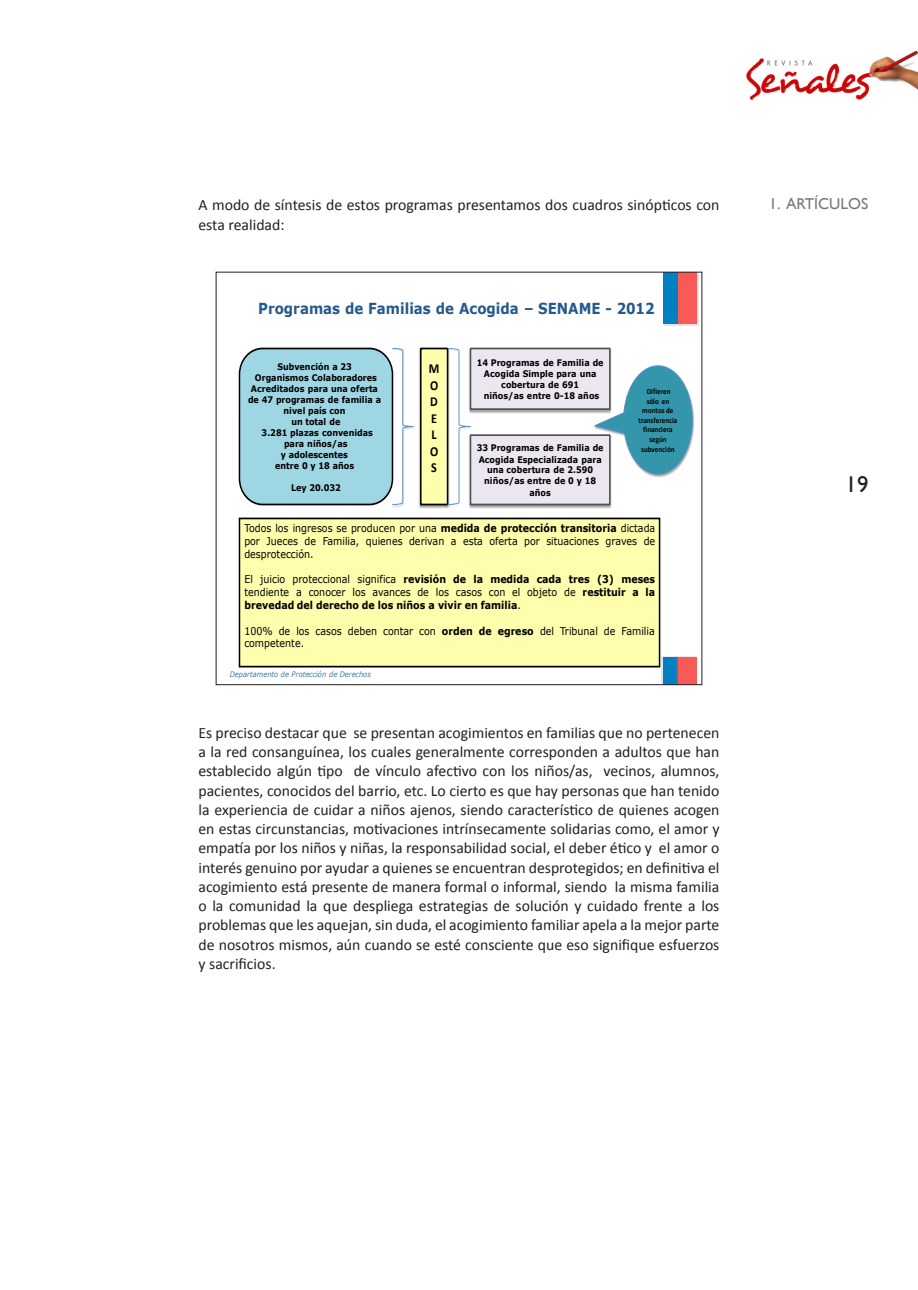
<style>
.page{position:relative;width:918px;height:1290px;background:#fff}
.page>*{position:absolute;margin:0;border:0;box-sizing:border-box;transform-origin:0 0}
.t1{font:22.75px "Gill Sans";color:#231f20}
.t2{font:15.75px/19.2px "Calibri";color:#231f20;text-align:justify}
.t3{font:15.75px "Gill Sans";color:#76787b}
.t4{font:700 15.22px "Verdana";color:#255a8d;scale:.88 1}
.t5{font:700 13.65px/16.4px "Calibri";color:#000;scale:.88 1}
.t6{font:10.67px/13px "Verdana";color:#000;text-align:justify;scale:.88 1}
.t7{font:700 10.67px/12.8px "Verdana";letter-spacing:.005em;color:#000;text-align:justify;scale:.88 1}
.t8{font:700 9.1px/11px "Verdana";letter-spacing:.005em;color:#000;text-align:center;scale:.88 1}
.t9{font:700 8.05px/9.6px "Calibri";color:#000;text-align:center;scale:.88 1}
.t10{font:italic 7.52px "Verdana";color:#3e79a8;scale:.88 1}
.s1{font-weight:700}
.s2{font-weight:400}
</style>
<div class="page">
<img style="left:746px;top:50px;width:172px;height:50px">
<svg style="left:767px;top:60px;width:45px;height:6px"></svg>
<img style="left:664px;top:274px;width:34px;height:52px">
<div style="left:663px;top:272px;width:15px;height:52px;background:#007fc2"></div>
<div style="left:678px;top:272px;width:19px;height:52px;background:#f85b56"></div>
<img style="left:661px;top:656px;width:34px;height:27px">
<div style="left:663px;top:657px;width:15px;height:28px;background:#007fc2"></div>
<div style="left:678px;top:657px;width:19px;height:28px;background:#f85b56"></div>
<div style="left:239px;top:518px;width:420px;height:149px;background:#fefead"></div>
<div style="left:239px;top:518px;width:421px;height:149px;border:2px solid #000"></div>
<img style="left:473px;top:347px;width:139px;height:67px">
<div style="left:470px;top:348px;width:140px;height:61px;background:#ebe6ef"></div>
<div style="left:470px;top:348px;width:140px;height:62px;border:2px solid #515151"></div>
<img style="left:392px;top:505px;width:11px;height:2px">
<svg style="left:238px;top:347px;width:176px;height:158px;background:#a6d3df"></svg>
<img style="left:418px;top:347px;width:30px;height:162px">
<img style="left:419px;top:355px;width:1px;height:125px">
<div style="left:421px;top:348px;width:26px;height:156px;background:#fefead"></div>
<div style="left:420px;top:348px;width:28px;height:157px;border:2px solid #000"></div>
<img style="left:470px;top:501px;width:142px;height:8px">
<div style="left:470px;top:435px;width:140px;height:69px;background:#ebe6ef"></div>
<div style="left:470px;top:434px;width:140px;height:71px;border:2px solid #515151"></div>
<img style="left:445px;top:347px;width:28px;height:161px">
<svg style="left:447px;top:348px;width:24px;height:157px"></svg>
<svg style="left:594px;top:362px;width:100px;height:116px"></svg>
<p class="t2" style="left:198px;top:195px;width:522px">A modo de síntesis de estos programas presentamos dos cuadros sinópticos con</p>
<p class="t3" style="left:769px;top:195px;width:101px">1. ARTÍCULOS</p>
<p class="t2" style="left:198px;top:215px;width:88px">esta realidad:</p>
<p class="t4" style="left:258px;top:298px;width:452px">Programas de Familias de Acogida – SENAME - 2012</p>
<p class="t8" style="left:477px;top:357px;width:146px">14 Programas de Familia de<br>Acogida Simple para una cobertura de 691<br>niños/as entre 0-18 años</p>
<p class="t8" style="left:248px;top:360px;width:153px">Subvención a 23<br>Organismos Colaboradores<br>Acreditados para una oferta de 47 programas de familia a nivel país con<br>un total de<br>3.281 plazas convenidas para niños/as<br>y adolescentes<br>entre 0 y 18 años</p>
<p class="t8" style="left:291px;top:482px;width:58px">Ley 20.032</p>
<p class="t6" style="left:244px;top:521px;width:468px">Todos los ingresos se producen por una <span class="s1">medida de protección transitoria</span> dictada por Jueces de Familia, quienes derivan a esta oferta por situaciones graves de desprotección.</p>
<p class="t7" style="left:244px;top:573px;width:468px"><span class="s2">El juicio proteccional significa</span> revisión de la medida cada tres (3) meses <span class="s2">tendiente a conocer los avances de los casos con el objeto de</span> restituir a la brevedad del derecho de los niños a vivir en familia<span class="s2">.</span></p>
<p class="t6" style="left:244px;top:624px;width:468px">100% de los casos deben contar con <span class="s1">orden de egreso</span> del Tribunal de Familia competente.</p>
<p class="t5" style="left:429px;top:361px;width:14px">M<br>O<br>D<br>E<br>L<br>O<br>S</p>
<p class="t9" style="left:638px;top:386px;width:46px">Difieren<br>sólo en montos de transferencia financiera según subvención</p>
<p class="t8" style="left:477px;top:442px;width:146px">33 Programas de Familia de<br>Acogida Especializada para una cobertura de 2.590 niños/as entre de 0 y 18 años</p>
<p class="t10" style="left:230px;top:669px;width:162px">Departamento de Protección de Derechos</p>
<p class="t2" style="left:198px;top:723px;width:522px">Es preciso destacar que se presentan acogimientos en familias que no pertenecen a la red consanguínea, los cuales generalmente corresponden a adultos que han establecido algún tipo de vínculo afectivo con los niños/as, vecinos, alumnos, pacientes, conocidos del barrio, etc. Lo cierto es que hay personas que han tenido la experiencia de cuidar a niños ajenos, siendo característico de quienes acogen en estas circunstancias, motivaciones intrínsecamente solidarias como, el amor y empatía por los niños y niñas, la responsabilidad social, el deber ético y el amor o interés genuino por ayudar a quienes se encuentran desprotegidos; en definitiva el acogimiento está presente de manera formal o informal, siendo la misma familia o la comunidad la que despliega estrategias de solución y cuidado frente a los problemas que les aquejan, sin duda, el acogimiento familiar apela a la mejor parte de nosotros mismos, aún cuando se esté consciente que eso signifique esfuerzos y sacrificios.</p>
<h1 class="t1" style="left:845px;top:471px;width:24px">19</h1>
</div>
